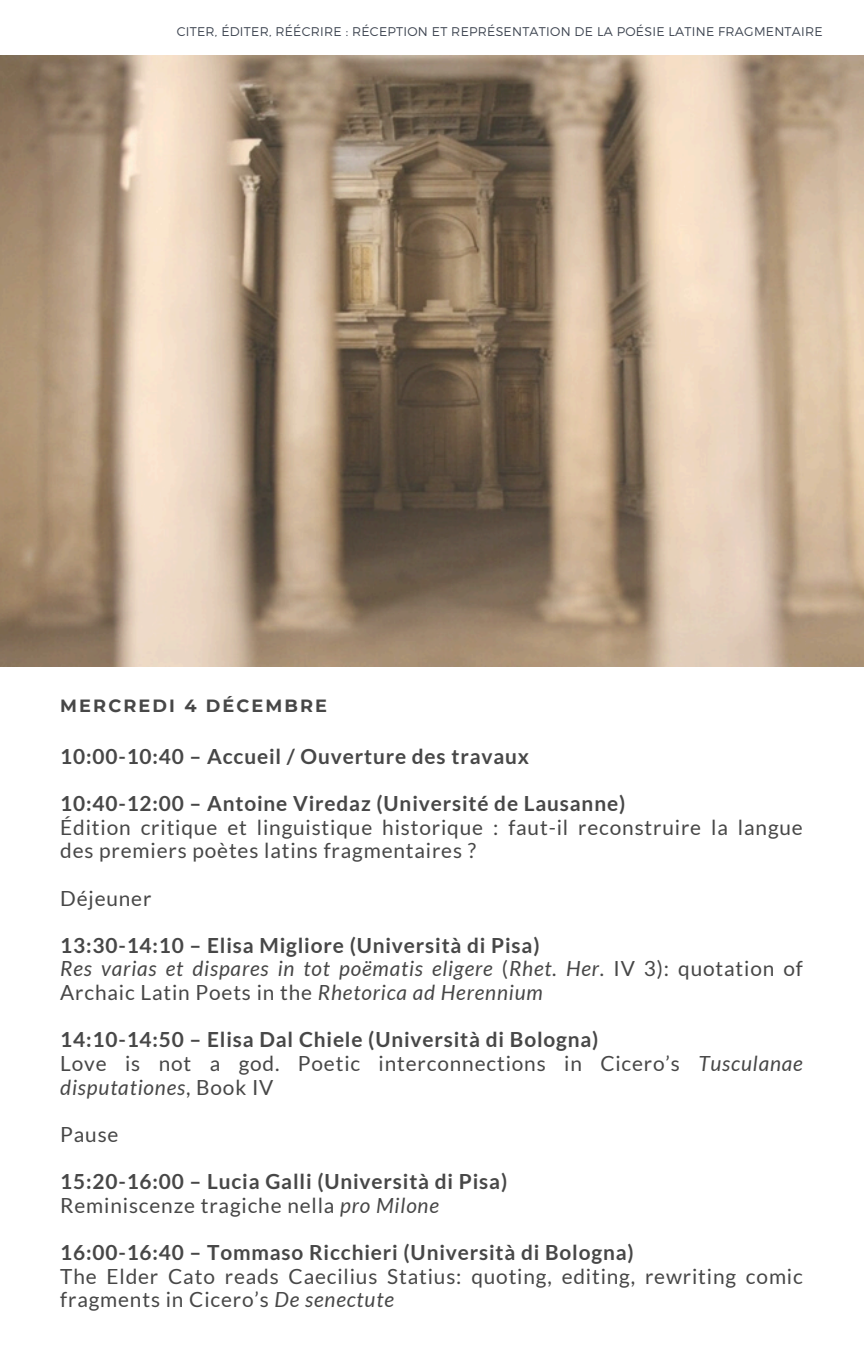
<style>
.page{position:relative;width:864px;height:1350px;background:#fff}
.page>*{position:absolute;margin:0;border:0;box-sizing:border-box;transform-origin:0 0}
.t1{font:20.93px/23.6px "Lato";letter-spacing:.04em;color:#474747}
.t2{font:italic 20.93px/23.6px "Lato";letter-spacing:.04em;color:#474747}
.t3{font:700 20.93px/23.6px "Lato";letter-spacing:.04em;color:#474747}
.t4{font:700 17.78px "Montserrat";letter-spacing:.12em;color:#474747}
.t5{font:300 12.6px "Montserrat";letter-spacing:.02em;color:#3f4652}
.s1{font-weight:700}
.s2{font-weight:700;font-style:normal}
.s3{font-style:normal}
.s4{font-style:italic}
.s5{font-weight:400}
.s6{font-weight:400;font-style:italic}
</style>
<div class="page">
<img style="left:0;top:55px;width:864px;height:611px">
<h3 class="t5" style="left:177px;top:23px;width:647px">CITER, ÉDITER, RÉÉCRIRE : RÉCEPTION ET REPRÉSENTATION DE LA POÉSIE LATINE FRAGMENTAIRE</h3>
<p class="t4" style="left:60px;top:695px;width:268px">MERCREDI 4 DÉCEMBRE</p>
<h1 class="t3" style="left:60px;top:744px;width:470px">10:00-10:40 – Accueil / Ouverture des travaux</h1>
<h2 class="t1" style="left:60px;top:791px;width:744px"><span class="s1">10:40-12:00 – Antoine Viredaz (Université de Lausanne)<br></span>Édition critique et linguistique historique : faut-il reconstruire la langue des premiers poètes latins fragmentaires ?</h2>
<h2 class="t1" style="left:60px;top:886px;width:93px">Déjeuner</h2>
<h2 class="t2" style="left:60px;top:933px;width:744px"><span class="s2">13:30-14:10 – Elisa Migliore (Università di Pisa)<br></span>Res varias et dispares in tot poëmatis eligere <span class="s3">(</span>Rhet. Her. <span class="s3">IV 3): quotation of<br>Archaic Latin Poets in the</span> Rhetorica ad Herennium</h2>
<h2 class="t1" style="left:60px;top:1027px;width:744px"><span class="s1">14:10-14:50 – Elisa Dal Chiele (Università di Bologna)<br></span>Love is not a god. Poetic interconnections in Cicero’s <span class="s4">Tusculanae disputationes</span>, Book IV</h2>
<h2 class="t1" style="left:60px;top:1122px;width:60px">Pause</h2>
<h2 class="t3" style="left:60px;top:1169px;width:449px">15:20-16:00 – Lucia Galli (Università di Pisa)<br><span class="s5">Reminiscenze tragiche nella</span> <span class="s6">pro Milone</span></h2>
<h2 class="t1" style="left:60px;top:1240px;width:744px"><span class="s1">16:00-16:40 – Tommaso Ricchieri (Università di Bologna)<br></span>The Elder Cato reads Caecilius Statius: quoting, editing, rewriting comic fragments in Cicero’s <span class="s4">De senectute</span></h2>
</div>
